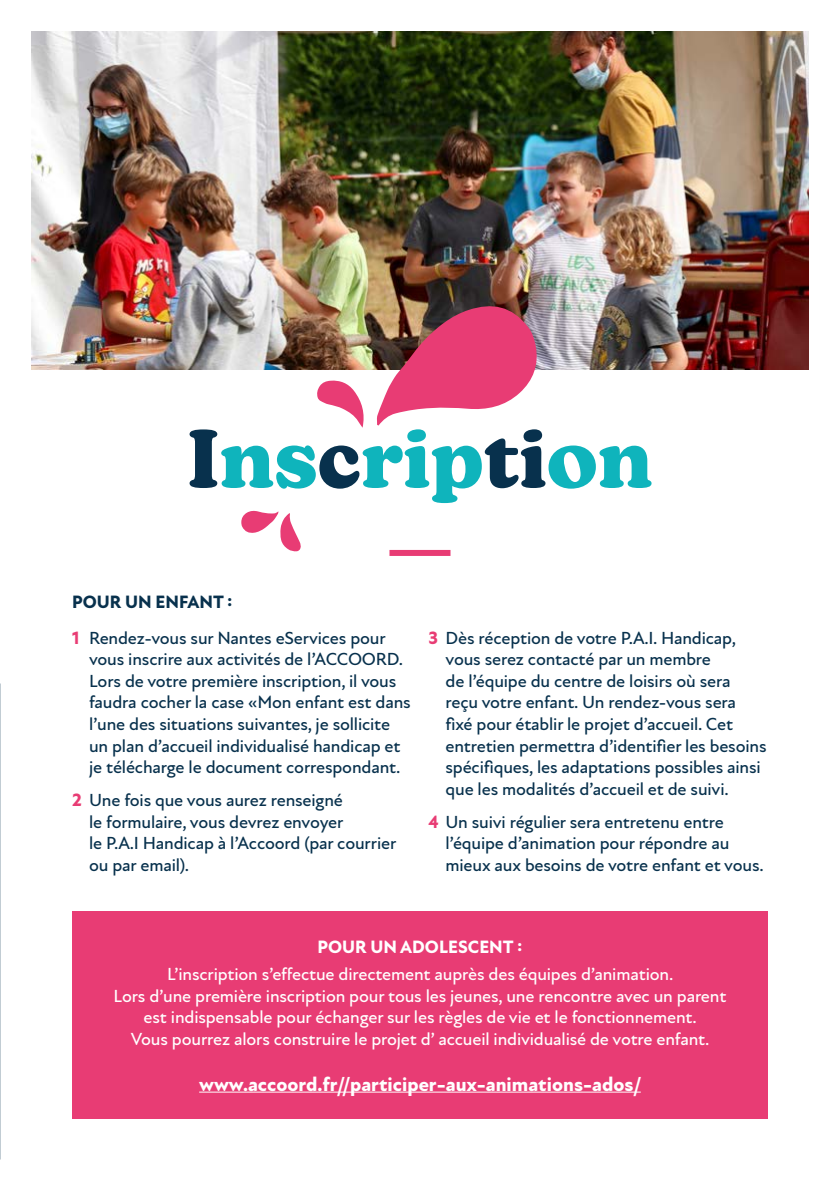
<style>
.page{position:relative;width:840px;height:1191px;background:#fff}
.page>*{position:absolute;margin:0;border:0;box-sizing:border-box;transform-origin:0 0}
.t1{font:700 80px "Kansas New";color:#0fb4bc}
.t2{font:800 20px "Atten New";color:#fff}
.t3{font:500 18px/21.6px "Atten New";letter-spacing:-.01em;color:#08314d}
.t4{font:500 18px/21.6px "Atten New";letter-spacing:-.01em;color:#fff;text-align:center}
.t5{font:800 18px "Atten New";color:#fff}
.t6{font:800 18px "Atten New";color:#08314d}
.s1{color:#08314d}
.s2{font-weight:800;color:#e83c74}
</style>
<div class="page">
<img style="left:32px;top:32px;width:775px;height:337px">
<div style="left:389px;top:550px;width:61px;height:6px;background:#e83c74"></div>
<svg style="left:241px;top:510px;width:60px;height:41px"></svg>
<svg style="left:376px;top:302px;width:162px;height:123px"></svg>
<svg style="left:317px;top:380px;width:47px;height:48px"></svg>
<div style="left:72px;top:911px;width:695px;height:208px;background:#e83c74"></div>
<hr style="left:199px;top:1091px;width:441px;height:1px;background:#fff">
<h1 class="t1" style="left:187px;top:411px;width:466px"><span class="s1">I</span>ns<span class="s1">c</span>rip<span class="s1">ti</span>on</h1>
<p class="t6" style="left:72px;top:591px;width:162px">POUR UN ENFANT :</p>
<p class="t3" style="left:89px;top:627px;width:323px;text-indent:-17px"><span class="s2">1</span> Rendez-vous sur Nantes eServices pour vous inscrire aux activités de l’ACCOORD.<br>Lors de votre première inscription, il vous faudra cocher la case «Mon enfant est dans l’une des situations suivantes, je sollicite un plan d’accueil individualisé handicap et je télécharge le document correspondant.</p>
<p class="t3" style="left:89px;top:789px;width:308px;text-indent:-17px"><span class="s2">2</span> Une fois que vous aurez renseigné<br>le formulaire, vous devrez envoyer<br>le P.A.I Handicap à l’Accoord (par courrier ou par email).</p>
<p class="t3" style="left:445px;top:627px;width:322px;text-indent:-17px"><span class="s2">3</span> Dès réception de votre P.A.I. Handicap, vous serez contacté par un membre<br>de l’équipe du centre de loisirs où sera reçu votre enfant. Un rendez-vous sera fixé pour établir le projet d’accueil. Cet entretien permettra d’identifier les besoins spécifiques, les adaptations possibles ainsi que les modalités d’accueil et de suivi.</p>
<p class="t3" style="left:445px;top:811px;width:319px;text-indent:-17px"><span class="s2">4</span> Un suivi régulier sera entretenu entre l’équipe d’animation pour répondre au mieux aux besoins de votre enfant et vous.</p>
<p class="t5" style="left:317px;top:936px;width:206px">POUR UN ADOLESCENT :</p>
<p class="t4" style="left:113px;top:963px;width:614px">L’inscription s’effectue directement auprès des équipes d’animation.<br>Lors d’une première inscription pour tous les jeunes, une rencontre avec un parent est indispensable pour échanger sur les règles de vie et le fonctionnement.<br>Vous pourrez alors construire le projet d’ accueil individualisé de votre enfant.</p>
<p class="t2" style="left:199px;top:1072px;width:443px">www.accoord.fr//participer-aux-animations-ados/</p>
</div>
